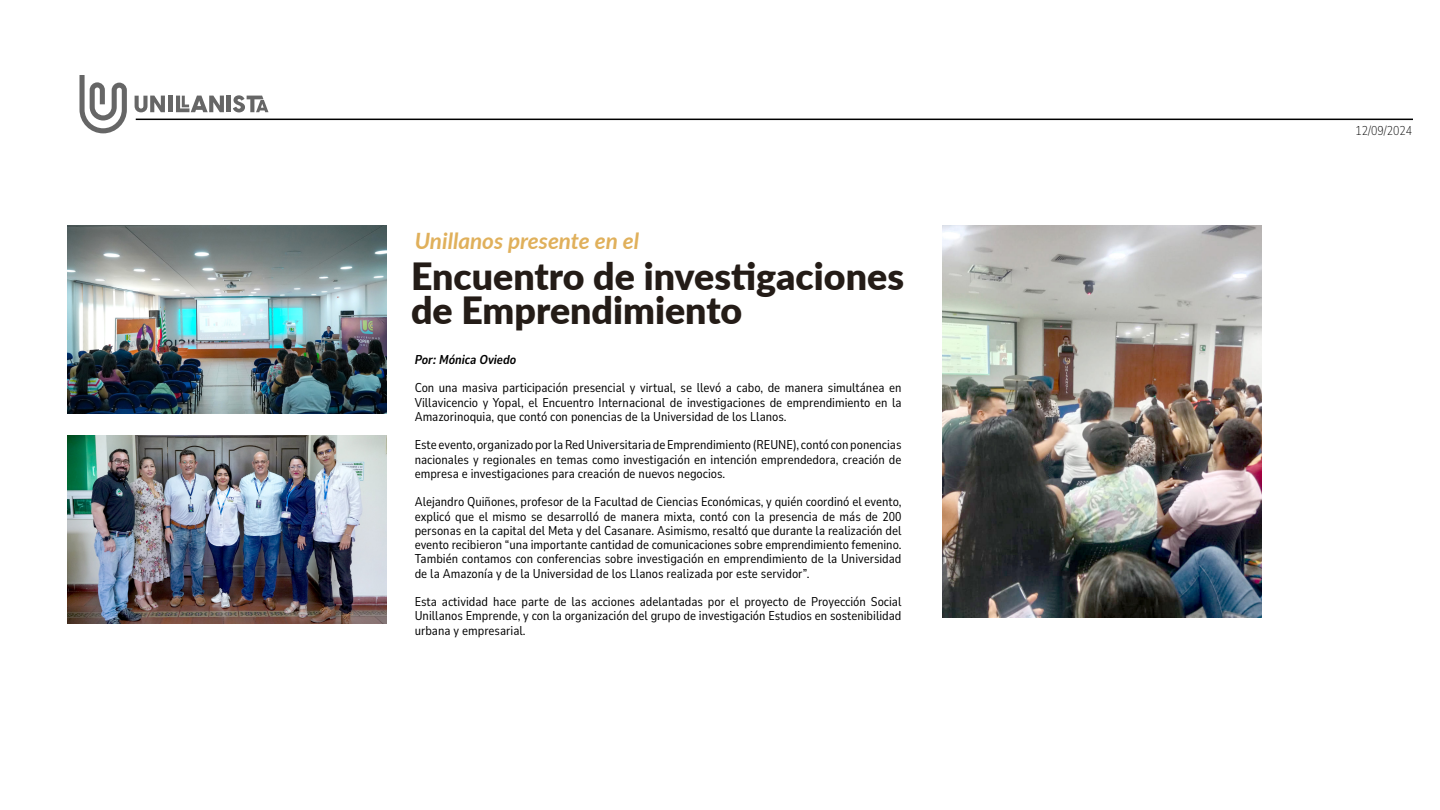
<style>
.page{position:relative;width:1440px;height:810px;background:#fff}
.page>*{position:absolute;margin:0;border:0;box-sizing:border-box;transform-origin:0 0}
.t1{font:900 37.5px/34.5px "Lato";color:#241c17}
.t2{font:italic 700 22.5px "Lato";color:#e0b05b}
.t3{font:12.75px/14.2px "Nunito Sans 10 pt Condensed";color:#000;text-align:justify}
.t4{font:italic 700 12.75px "Nunito Sans 10 pt Condensed";color:#000}
.t5{font:200 12.75px "Nunito Sans 10 pt Condensed";color:#000}
</style>
<div class="page">
<hr style="left:136px;top:119px;width:1277px;height:1px;background:#000">
<div style="left:168px;top:96px;width:5px;height:16px;background:#666"></div>
<svg style="left:176px;top:96px;width:48px;height:16px"></svg>
<hr style="left:227px;top:96px;width:4px;height:16px;background:#666">
<svg style="left:233px;top:95px;width:35px;height:17px"></svg>
<svg style="left:135px;top:96px;width:30px;height:16px"></svg>
<svg style="left:80px;top:75px;width:47px;height:58px"></svg>
<img style="left:68px;top:225px;width:319px;height:188px">
<img style="left:68px;top:436px;width:319px;height:188px">
<img style="left:942px;top:225px;width:320px;height:392px">
<h2 class="t2" style="left:415px;top:224px;width:226px">Unillanos presente en el</h2>
<h1 class="t1" style="left:411px;top:257px;width:495px">Encuentro de investigaciones de Emprendimiento</h1>
<p class="t4" style="left:415px;top:350px;width:103px">Por: Mónica Oviedo</p>
<p class="t3" style="left:415px;top:380px;width:488px">Con una masiva participación presencial y virtual, se llevó a cabo, de manera simultánea en Villavicencio y Yopal, el Encuentro Internacional de investigaciones de emprendimiento en la Amazorinoquia, que contó con ponencias de la Universidad de los Llanos.</p>
<p class="t3" style="left:415px;top:437px;width:488px">Este evento, organizado por la Red Universitaria de Emprendimiento (REUNE), contó con ponencias nacionales y regionales en temas como investigación en intención emprendedora, creación de empresa e investigaciones para creación de nuevos negocios.</p>
<p class="t3" style="left:415px;top:494px;width:488px">Alejandro Quiñones, profesor de la Facultad de Ciencias Económicas, y quién coordinó el evento, explicó que el mismo se desarrolló de manera mixta, contó con la presencia de más de 200 personas en la capital del Meta y del Casanare. Asimismo, resaltó que durante la realización del evento recibieron “una importante cantidad de comunicaciones sobre emprendimiento femenino.<br>También contamos con conferencias sobre investigación en emprendimiento de la Universidad de la Amazonía y de la Universidad de los Llanos realizada por este servidor”.</p>
<p class="t3" style="left:415px;top:594px;width:488px">Esta actividad hace parte de las acciones adelantadas por el proyecto de Proyección Social Unillanos Emprende, y con la organización del grupo de investigación Estudios en sostenibilidad urbana y empresarial.</p>
<p class="t5" style="left:1356px;top:122px;width:58px">12/09/2024</p>
</div>
